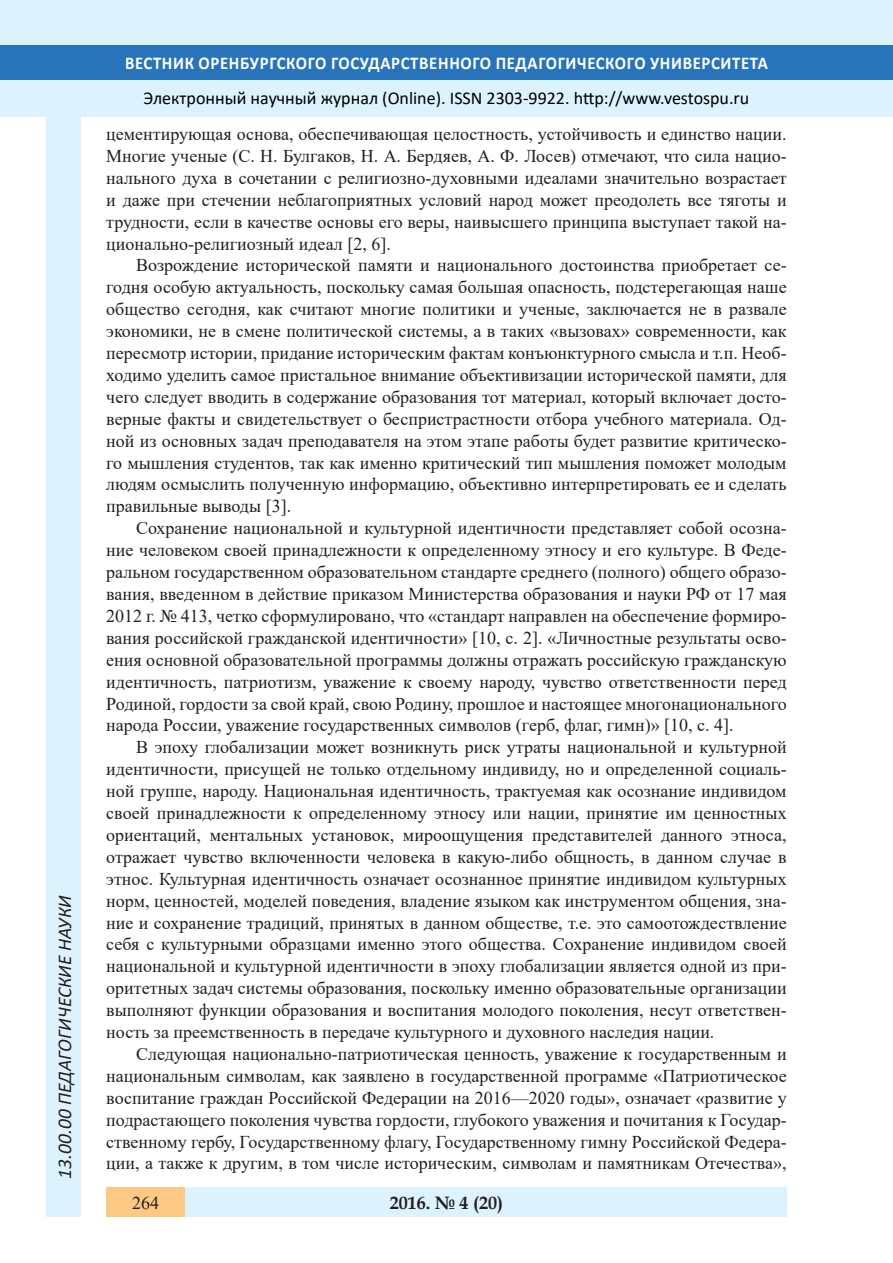
<style>
.page{position:relative;width:893px;height:1263px;background:#fff}
.page>*{position:absolute;margin:0;border:0;box-sizing:border-box;transform-origin:0 0}
.t1{font:italic 19.5px "Calibri";color:#231f20}
.Стиль2{font:18px/21.9px "Times New Roman";color:#231f20;text-align:justify}
.t2{font:18px "Calibri";color:#000}
.t3{font:700 18px "Calibri";letter-spacing:.04em;color:#fff;scale:.93 1}
.t4{font:700 18px "Book Antiqua";color:#231f20}
</style>
<div class="page">
<div style="left:0;top:0;width:893px;height:116px;background:#dcf2fc"></div>
<div style="left:0;top:45px;width:893px;height:34px;background:#2873ba"></div>
<div style="left:106px;top:1188px;width:681px;height:29px;background:#dcf2fc"></div>
<div style="left:106px;top:1188px;width:79px;height:29px;background:#fdc784"></div>
<div style="left:47px;top:116px;width:34px;height:1101px;background:#dcf2fc"></div>
<p class="t1" style="left:51px;top:1179px;width:285px;rotate:-90deg">13.00.00 ПЕДАГОГИЧЕСКИЕ НАУКИ</p>
<p class="t1" style="left:51px;top:1105px;width:206px;rotate:-90deg">БИОЛОГИЧЕСКИЕ НАУКИ</p>
<p class="t1" style="left:51px;top:1179px;width:11px;rotate:-90deg">0</p>
<p class="t3" style="left:125px;top:50px;width:693px">ВЕСТНИК ОРЕНБУРГСКОГО ГОСУДАРСТВЕННОГО ПЕДАГОГИЧЕСКОГО УНИВЕРСИТЕТА</p>
<p class="t2" style="left:144px;top:85px;width:607px">Электронный научный журнал (Online). ISSN 2303-9922. http://www.vestospu.ru</p>
<p class="t2" style="left:583px;top:85px;width:13px">t</p>
<p class="Стиль2" style="left:106px;top:122px;width:682px">цементирующая основа, обеспечивающая целостность, устойчивость и единство нации.<br>Многие ученые (С. Н. Булгаков, Н. А. Бердяев, А. Ф. Лосев) отмечают, что сила нацио&shy;нального духа в сочетании с религиозно-духовными идеалами значительно возрастает и даже при стечении неблагоприятных условий народ может преодолеть все тяготы и трудности, если в качестве основы его веры, наивысшего принципа выступает такой на&shy;ционально-религиозный идеал [2, 6].</p>
<p class="Стиль2" style="left:106px;top:254px;width:682px;text-indent:30px">Возрождение исторической памяти и национального достоинства приобретает се&shy;годня особую актуальность, поскольку самая большая опасность, подстерегающая наше общество сегодня, как считают многие политики и ученые, заключается не в развале экономики, не в смене политической системы, а в таких «вызовах» современности, как пересмотр истории, придание историческим фактам конъюнктурного смысла и т.п. Необ&shy;ходимо уделить самое пристальное внимание объективизации исторической памяти, для чего следует вводить в содержание образования тот материал, который включает досто&shy;верные факты и свидетельствует о беспристрастности отбора учебного материала. Од&shy;ной из основных задач преподавателя на этом этапе работы будет развитие критическо&shy;го мышления студентов, так как именно критический тип мышления поможет молодым людям осмыслить полученную информацию, объективно интерпретировать ее и сделать правильные выводы [3].</p>
<p class="Стиль2" style="left:106px;top:517px;width:682px;text-indent:30px">Сохранение национальной и культурной идентичности представляет собой осозна&shy;ние человеком своей принадлежности к определенному этносу и его культуре. В Феде&shy;ральном государственном образовательном стандарте среднего (полного) общего образо&shy;вания, введенном в действие приказом Министерства образования и науки РФ от 17 мая 2012 г. № 413, четко сформулировано, что «стандарт направлен на обеспечение формиро&shy;вания российской гражданской идентичности» [10, с. 2]. «Личностные результаты осво&shy;ения основной образовательной программы должны отражать российскую гражданскую идентичность, патриотизм, уважение к своему народу, чувство ответственности перед Родиной, гордости за свой край, свою Родину, прошлое и настоящее многонационального народа России, уважение государственных символов (герб, флаг, гимн)» [10, с. 4].</p>
<p class="Стиль2" style="left:106px;top:736px;width:682px;text-indent:30px">В эпоху глобализации может возникнуть риск утраты национальной и культурной идентичности, присущей не только отдельному индивиду, но и определенной социаль&shy;ной группе, народу. Национальная идентичность, трактуемая как осознание индивидом своей принадлежности к определенному этносу или нации, принятие им ценностных ориентаций, ментальных установок, мироощущения представителей данного этноса, отражает чувство включенности человека в какую-либо общность, в данном случае в этнос. Культурная идентичность означает осознанное принятие индивидом культурных норм, ценностей, моделей поведения, владение языком как инструментом общения, зна&shy;ние и сохранение традиций, принятых в данном обществе, т.е. это самоотождествление себя с культурными образцами именно этого общества. Сохранение индивидом своей национальной и культурной идентичности в эпоху глобализации является одной из при&shy;оритетных задач системы образования, поскольку именно образовательные организации выполняют функции образования и воспитания молодого поколения, несут ответствен&shy;ность за преемственность в передаче культурного и духовного наследия нации.</p>
<p class="Стиль2" style="left:106px;top:1042px;width:682px;text-indent:30px">Следующая национально-патриотическая ценность, уважение к государственным и национальным символам, как заявлено в государственной программе «Патриотическое воспитание граждан Российской Федерации на 2016—2020 годы», означает «развитие у подрастающего поколения чувства гордости, глубокого уважения и почитания к Государ&shy;ственному гербу, Государственному флагу, Государственному гимну Российской Федера&shy;ции, а также к другим, в том числе историческим, символам и памятникам Отечества»,</p>
<p class="Стиль2" style="left:132px;top:1191px;width:28px">264</p>
<p class="t4" style="left:390px;top:1190px;width:115px">2016. № 4 (20)</p>
</div>
